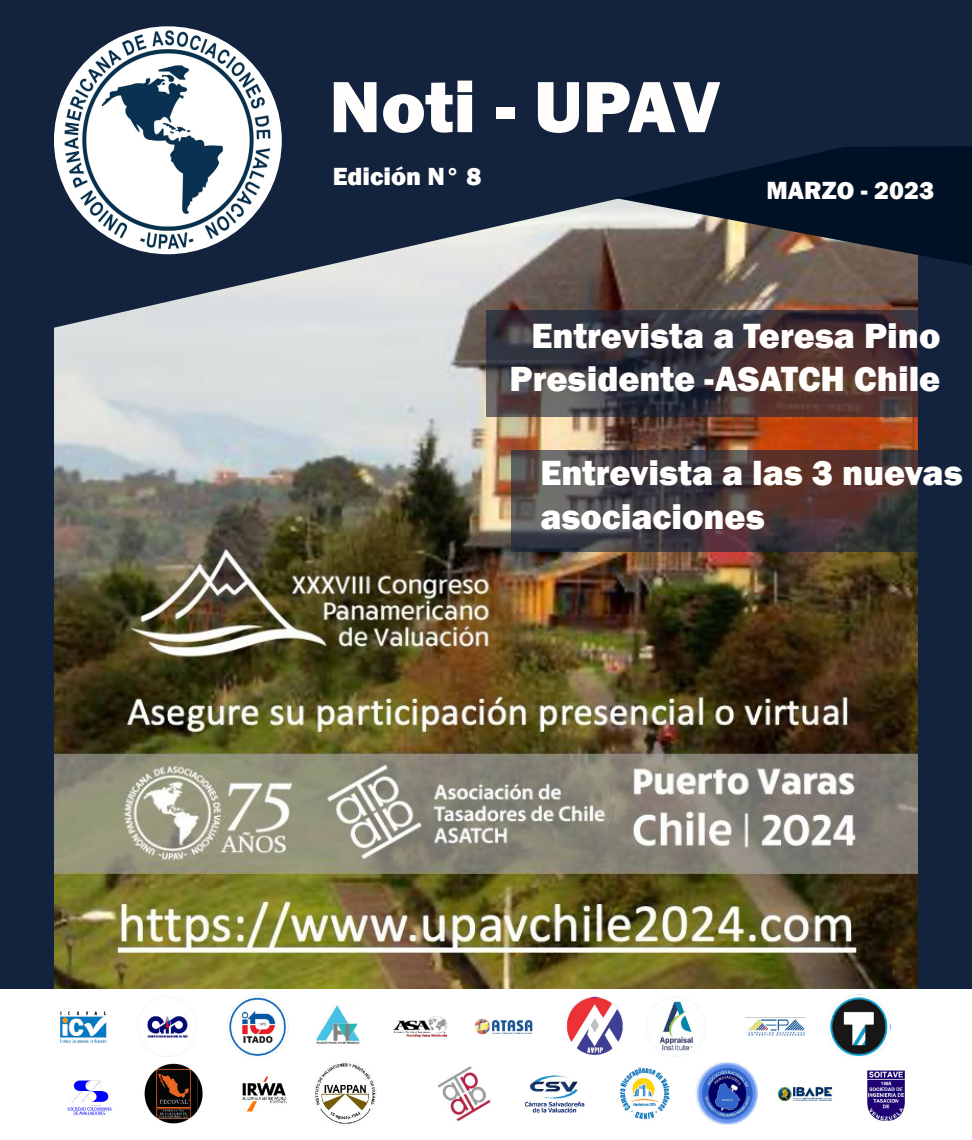
<style>
.page{position:relative;width:972px;height:1140px;background:#fff}
.page>*{position:absolute;margin:0;border:0;box-sizing:border-box;transform-origin:0 0}
.t1{font:800 75px "Franklin Gothic";color:#fffefd}
.t2{font:800 36px/43.2px "Franklin Gothic";color:#fffefd}
.t3{font:800 25.5px "Franklin Gothic";color:#fffefd}
</style>
<div class="page">
<div style="left:0;top:0;width:972px;height:988px;background:#13233d"></div>
<img style="left:54px;top:340px;width:864px;height:648px">
<svg style="left:511px;top:450px;width:407px;height:102px"></svg>
<svg style="left:486px;top:340px;width:432px;height:77px"></svg>
<img style="left:0;top:988px;width:972px;height:138px">
<svg style="left:54px;top:29px;width:918px;height:311px"></svg>
<img style="left:54px;top:26px;width:228px;height:228px;border-radius:114px">
<h1 class="t1" style="left:329px;top:58px;width:393px">Noti - UPAV</h1>
<p class="t3" style="left:333px;top:159px;width:150px">Edición N° 8</p>
<p class="t3" style="left:767px;top:174px;width:169px">MARZO - 2023</p>
<p class="t2" style="left:510px;top:314px;width:432px;text-align:right">Entrevista a Teresa Pino<br>Presidente -ASATCH Chile</p>
<p class="t2" style="left:540px;top:451px;width:424px">Entrevista a las 3 nuevas asociaciones</p>
</div>
